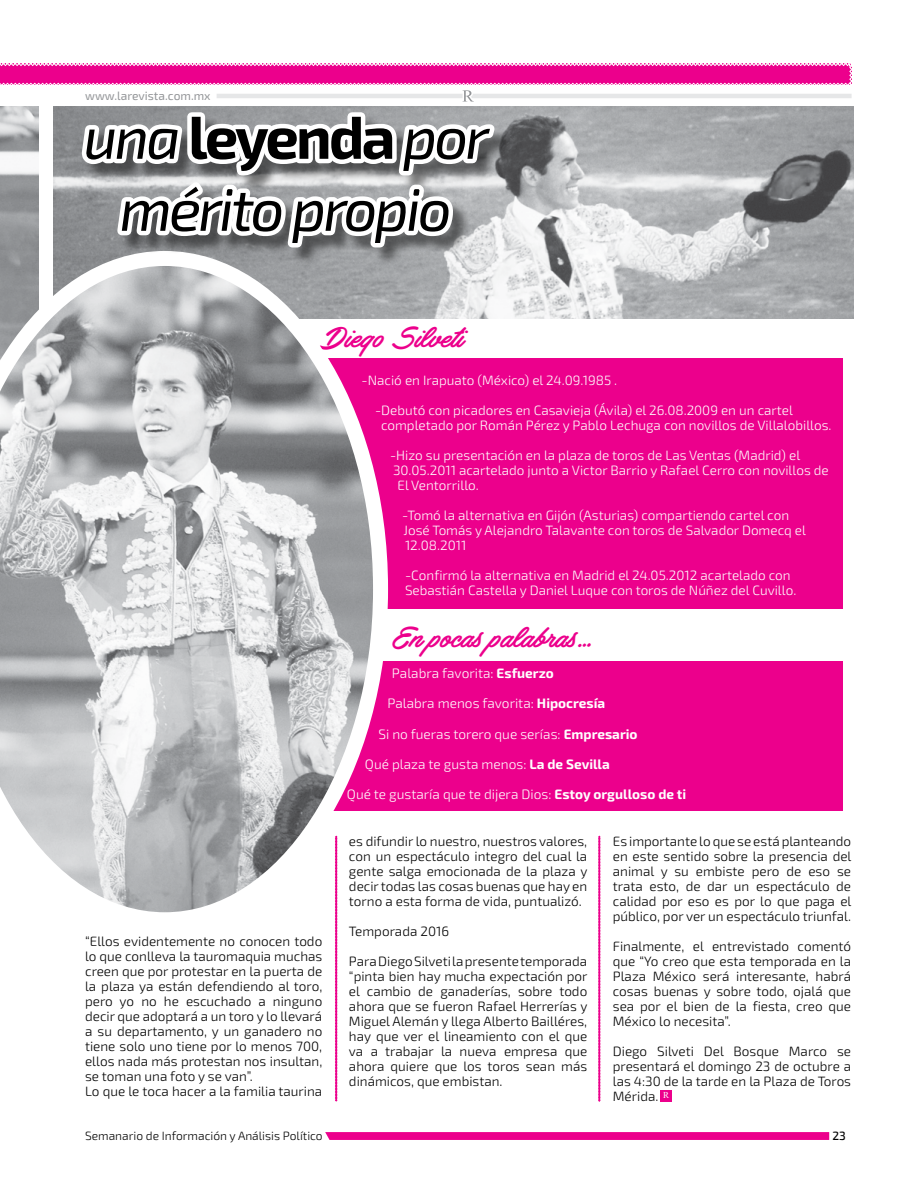
<style>
.page{position:relative;width:915px;height:1191px;background:#fff}
.page>*{position:absolute;margin:0;border:0;box-sizing:border-box;transform-origin:0 0}
.t1{font:italic 60px/72px "Exo 2";letter-spacing:-.05em;color:#000;text-align:center}
.t2{font:33.45px "Haydon Brush PERSONALUSE";color:#ec008c}
.t3{font:300 13.65px "Exo 2";color:#fff}
.t4{font:300 13.5px/15px "Exo 2";color:#000;text-align:justify}
.t5{font:300 13.5px/15px "Exo 2";color:#fff}
.t6{font:300 12px "Exo 2";color:#000}
.t7{font:12px "Exo 2";color:#939598}
.t8{font:500 12px "Exo 2";color:#000}
.t9{font:9px "Times New Roman";color:#fff}
.s1{font-weight:700;font-style:normal}
.s2{font-weight:700}
</style>
<div class="page">
<div style="left:285px;top:358px;width:557px;height:250px;background:#ec008c"></div>
<div style="left:294px;top:661px;width:548px;height:149px;background:#ec008c"></div>
<img style="left:388px;top:252px;width:465px;height:66px">
<svg style="left:325px;top:1132px;width:503px;height:8px;background:#ec058e"></svg>
<svg style="left:335px;top:927px;width:2px;height:174px"></svg>
<svg style="left:598px;top:836px;width:2px;height:265px"></svg>
<div style="left:660px;top:1090px;width:11px;height:11px;background:#ec008c"></div>
<svg style="left:0;top:252px;width:388px;height:675px"></svg>
<div style="left:84px;top:115px;width:429px;height:151px;background:#000;opacity:.5"></div>
<svg style="left:0;top:63px;width:853px;height:189px"></svg>
<p class="t7" style="left:85px;top:89px;width:127px">www.larevista.com.mx</p>
<h1 class="t1" style="left:83px;top:103px;width:407px">una <span class="s1">leyenda</span> por mérito propio</h1>
<h2 class="t2" style="left:319px;top:320px;width:147px">Diego Silveti</h2>
<p class="t5" style="left:361px;top:373px;width:257px">-Nació en Irapuato (México) el 24.09.1985 .</p>
<p class="t5" style="left:381px;top:403px;width:452px;text-indent:-6px">-Debutó con picadores en Casavieja (Ávila) el 26.08.2009 en un cartel completado por Román Pérez y Pablo Lechuga con novillos de Villalobillos.</p>
<p class="t5" style="left:390px;top:448px;width:411px">-Hizo su presentación en la plaza de toros de Las Ventas (Madrid) el</p>
<p class="t5" style="left:393px;top:463px;width:437px">30.05.2011 acartelado junto a Victor Barrio y Rafael Cerro con novillos de</p>
<p class="t5" style="left:397px;top:478px;width:83px">El Ventorrillo.</p>
<p class="t5" style="left:402px;top:508px;width:405px">-Tomó la alternativa en Gijón (Asturias) compartiendo cartel con<br>José Tomás y Alejandro Talavante con toros de Salvador Domecq el<br>12.08.2011</p>
<p class="t5" style="left:405px;top:568px;width:392px">-Confirmó la alternativa en Madrid el 24.05.2012 acartelado con<br>Sebastián Castella y Daniel Luque con toros de Núñez del Cuvillo.</p>
<h2 class="t2" style="left:392px;top:620px;width:204px">En pocas palabras…</h2>
<p class="t4" style="left:85px;top:934px;width:239px;text-align:left">“Ellos evidentemente no conocen todo lo que conlleva la tauromaquia muchas creen que por protestar en la puerta de la plaza ya están defendiendo al toro, pero yo no he escuchado a ninguno decir que adoptará a un toro y lo llevará a su departamento, y un ganadero no tiene solo uno tiene por lo menos 700, ellos nada más protestan nos insultan, se toman una foto y se van”.<br>Lo que le toca hacer a la familia taurina</p>
<p class="t6" style="left:85px;top:1128px;width:239px">Semanario de Información y Análisis Político</p>
<p class="t3" style="left:392px;top:665px;width:163px">Palabra favorita: <span class="s2">Esfuerzo</span></p>
<p class="t3" style="left:387px;top:696px;width:219px">Palabra menos favorita: <span class="s2">Hipocresía</span></p>
<p class="t3" style="left:378px;top:726px;width:260px">Si no fueras torero que serías: <span class="s2">Empresario</span></p>
<p class="t3" style="left:365px;top:756px;width:246px">Qué plaza te gusta menos: <span class="s2">La de Sevilla</span></p>
<p class="t3" style="left:347px;top:786px;width:340px">Qué te gustaría que te dijera Dios: <span class="s2">Estoy orgulloso de ti</span></p>
<p class="t4" style="left:349px;top:833px;width:240px">es difundir lo nuestro, nuestros valores, con un espectáculo integro del cual la gente salga emocionada de la plaza y decir todas las cosas buenas que hay en torno a esta forma de vida, puntualizó.</p>
<p class="t4" style="left:349px;top:923px;width:101px">Temporada 2016</p>
<p class="t4" style="left:349px;top:953px;width:240px">Para Diego Silveti la presente temporada “pinta bien hay mucha expectación por el cambio de ganaderías, sobre todo ahora que se fueron Rafael Herrerías y Miguel Alemán y llega Alberto Bailléres, hay que ver el lineamiento con el que va a trabajar la nueva empresa que ahora quiere que los toros sean más dinámicos, que embistan.</p>
<p class="t4" style="left:612px;top:833px;width:240px">Es importante lo que se está planteando en este sentido sobre la presencia del animal y su embiste pero de eso se trata esto, de dar un espectáculo de calidad por eso es por lo que paga el público, por ver un espectáculo triunfal.</p>
<p class="t4" style="left:612px;top:938px;width:240px">Finalmente, el entrevistado comentó que “Yo creo que esta temporada en la Plaza México será interesante, habrá cosas buenas y sobre todo, ojalá que sea por el bien de la fiesta, creo que México lo necesita”.</p>
<p class="t4" style="left:612px;top:1043px;width:240px">Diego Silveti Del Bosque Marco se presentará el domingo 23 de octubre a las 4:30 de la tarde en la Plaza de Toros Mérida.</p>
<p class="t9" style="left:662px;top:1089px;width:8px">R</p>
<p class="t8" style="left:832px;top:1128px;width:15px">23</p>
</div>
